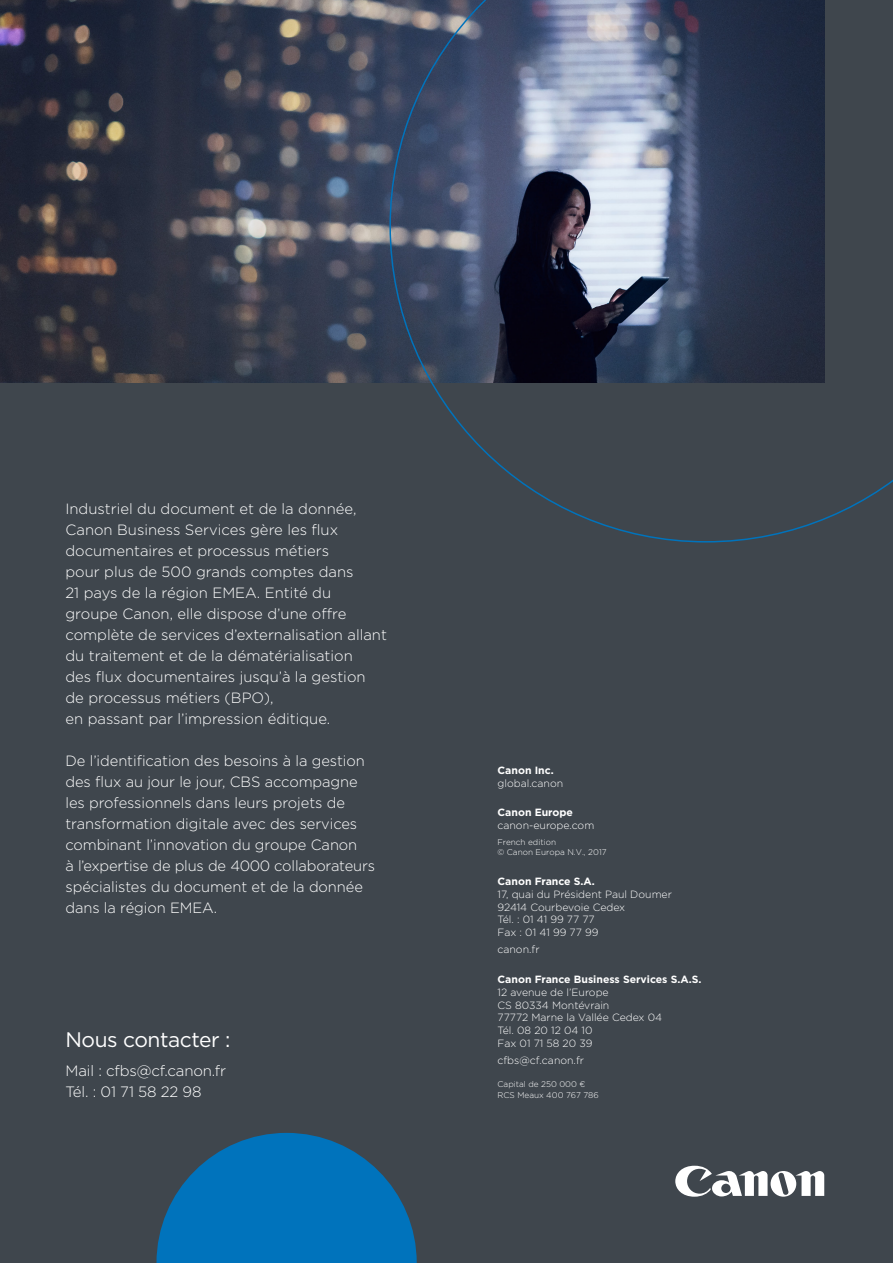
<style>
.page{position:relative;width:893px;height:1263px;background:#3f464d}
.page>*{position:absolute;margin:0;border:0;box-sizing:border-box;transform-origin:0 0}
.t1{font:21px "Gotham";letter-spacing:-.02em;color:#fff}
.t2{font:300 15px "Gotham";letter-spacing:-.01em;color:#fff}
.t3{font:300 14.85px/21px "Gotham";letter-spacing:-.005em;color:#fff}
.t4{font:300 10.5px/12.8px "Gotham";color:#fff}
.t5{font:300 8.25px/10.5px "Gotham";color:#fff}
.s1{font-weight:700}
</style>
<div class="page">
<img style="left:0;top:0;width:389px;height:383px">
<svg style="left:675px;top:1166px;width:149px;height:31px"></svg>
<svg style="left:156px;top:1133px;width:261px;height:130px"></svg>
<svg style="left:389px;top:0;width:504px;height:542px"></svg>
<p class="t3" style="left:65px;top:497px;width:323px">Industriel du document et de la donnée, Canon Business Services gère les flux documentaires et processus métiers<br>pour plus de 500 grands comptes dans<br>21 pays de la région EMEA. Entité du groupe Canon, elle dispose d’une offre complète de services d’externalisation allant du traitement et de la dématérialisation<br>des flux documentaires jusqu’à la gestion de processus métiers (BPO),<br>en passant par l’impression éditique.</p>
<p class="t3" style="left:65px;top:749px;width:311px">De l’identification des besoins à la gestion des flux au jour le jour, CBS accompagne les professionnels dans leurs projets de transformation digitale avec des services combinant l’innovation du groupe Canon<br>à l’expertise de plus de 4000 collaborateurs spécialistes du document et de la donnée dans la région EMEA.</p>
<p class="t1" style="left:65px;top:1026px;width:167px">Nous contacter :</p>
<p class="t2" style="left:65px;top:1061px;width:162px">Mail : cfbs@cf.canon.fr</p>
<p class="t2" style="left:65px;top:1082px;width:138px">Tél. : 01 71 58 22 98</p>
<p class="t4" style="left:497px;top:763px;width:67px"><span class="s1">Canon Inc. </span>global.canon</p>
<p class="t4" style="left:497px;top:806px;width:98px"><span class="s1">Canon Europe </span>canon-europe.com</p>
<p class="t5" style="left:497px;top:837px;width:60px">French edition</p>
<p class="t5" style="left:497px;top:846px;width:111px">© Canon Europa N.V., 2017</p>
<p class="t4" style="left:497px;top:875px;width:176px"><span class="s1">Canon France S.A.<br></span>17, quai du Président Paul Doumer<br>92414 Courbevoie Cedex<br>Tél. : 01 41 99 77 77<br>Fax : 01 41 99 77 99</p>
<p class="t4" style="left:497px;top:943px;width:44px">canon.fr</p>
<p class="t4" style="left:497px;top:973px;width:205px"><span class="s1">Canon France Business Services S.A.S.<br></span>12 avenue de l’Europe<br>CS 80334 Montévrain<br>77772 Marne la Vallée Cedex 04<br>Tél. 08 20 12 04 10<br>Fax 01 71 58 20 39</p>
<p class="t4" style="left:497px;top:1053px;width:88px">cfbs@cf.canon.fr</p>
<p class="t5" style="left:497px;top:1079px;width:103px">Capital de 250 000 €<br>RCS Meaux 400 767 786</p>
</div>
